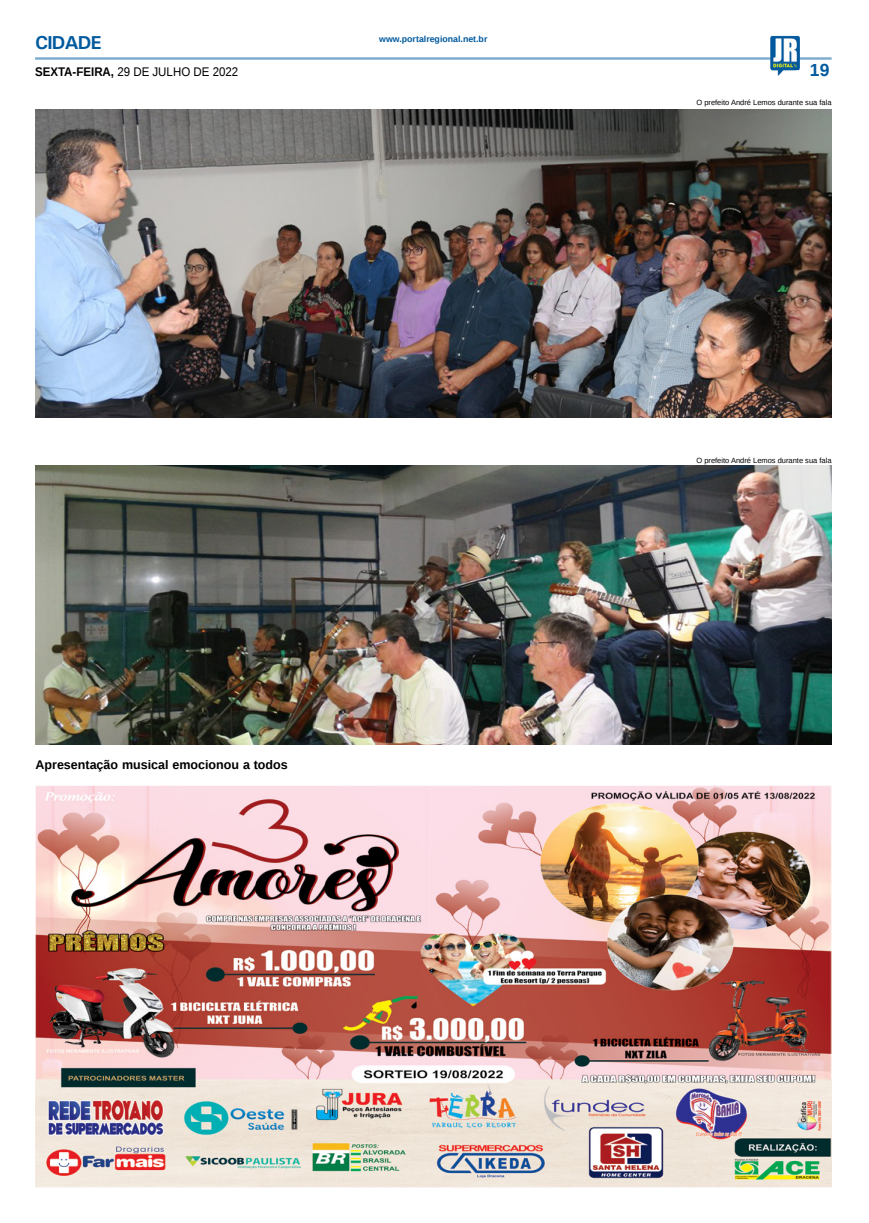
<style>
.page{position:relative;width:869px;height:1223px;background:#fff}
.page>*{position:absolute;margin:0;border:0;box-sizing:border-box;transform-origin:0 0}
.TITULO_PG{font:700 18.75px "Univers";letter-spacing:-.04em;color:#005a9e}
.TÍTULO{font:700 17.5px "Liberation Sans";color:#005a9e}
.LEGENDA{font:700 12.5px "Liberation Sans";color:#000}
.DATA_PG{font:12.5px "Liberation Sans";color:#000;scale:.92 1}
.DATA_PG-2{font:700 8.75px "Liberation Sans";color:#005a9e}
.CRÉDITO_FOTO{font:7.5px "Liberation Sans";color:#000}
.s1{font-weight:700}
</style>
<div class="page">
<hr style="left:35px;top:57px;width:796px;height:3px;background:#005a9e">
<img style="left:769px;top:36px;width:30px;height:40px">
<img style="left:35px;top:785px;width:796px;height:402px">
<img style="left:35px;top:109px;width:796px;height:309px">
<img style="left:35px;top:465px;width:796px;height:279px">
<p class="TITULO_PG" style="left:35px;top:31px;width:68px">CIDADE</p>
<p class="DATA_PG-2" style="left:379px;top:33px;width:110px">www.portalregional.net.br</p>
<p class="DATA_PG" style="left:35px;top:65px;width:222px"><span class="s1">SEXTA-FEIRA,</span> 29 DE JULHO DE 2022</p>
<p class="TÍTULO" style="left:809px;top:58px;width:21px">19</p>
<p class="CRÉDITO_FOTO" style="left:696px;top:98px;width:137px">O prefeito André Lemos durante sua fala</p>
<p class="LEGENDA" style="left:35px;top:756px;width:254px">Apresentação musical emocionou a todos</p>
<p class="CRÉDITO_FOTO" style="left:696px;top:456px;width:137px">O prefeito André Lemos durante sua fala</p>
</div>
